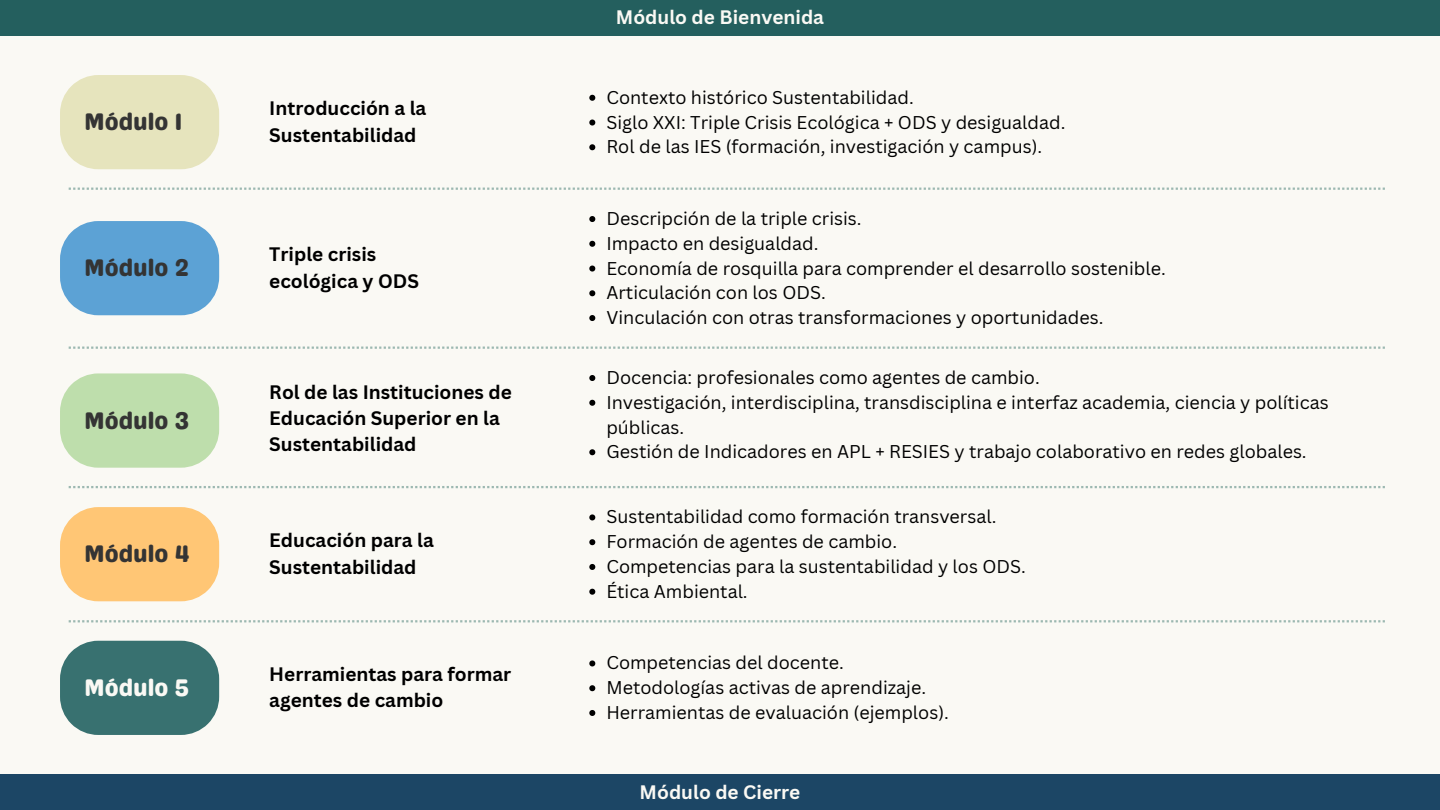
<style>
.page{position:relative;width:1440px;height:810px;background:#faf9f4}
.page>*{position:absolute;margin:0;border:0;box-sizing:border-box;transform-origin:0 0}
.t1{font:24px "Genty Sans";color:#343434}
.t2{font:24px "Genty Sans";color:#faf9f4}
.t3{font:700 19px/26.2px "Canva Sans";color:#000}
.t4{font:700 19px "Canva Sans";color:#faf9f4}
.t5{font:18px/24.8px "Canva Sans";color:#000}
</style>
<div class="page">
<svg style="left:60px;top:75px;width:159px;height:94px;background:#e7e5c1"></svg>
<svg style="left:589px;top:95px;width:6px;height:6px"></svg>
<svg style="left:589px;top:120px;width:6px;height:6px"></svg>
<svg style="left:589px;top:144px;width:6px;height:6px"></svg>
<svg style="left:60px;top:221px;width:159px;height:94px;background:#69a9d7"></svg>
<svg style="left:589px;top:216px;width:6px;height:6px"></svg>
<svg style="left:589px;top:241px;width:6px;height:6px"></svg>
<svg style="left:589px;top:266px;width:6px;height:6px"></svg>
<svg style="left:589px;top:290px;width:6px;height:6px"></svg>
<svg style="left:589px;top:315px;width:6px;height:6px"></svg>
<svg style="left:60px;top:373px;width:159px;height:95px;background:#c3e0b2"></svg>
<svg style="left:589px;top:375px;width:6px;height:6px"></svg>
<svg style="left:589px;top:400px;width:6px;height:6px"></svg>
<svg style="left:589px;top:449px;width:6px;height:6px"></svg>
<svg style="left:60px;top:507px;width:159px;height:94px;background:#feca7f"></svg>
<svg style="left:589px;top:514px;width:6px;height:6px"></svg>
<svg style="left:589px;top:539px;width:6px;height:6px"></svg>
<svg style="left:589px;top:564px;width:6px;height:6px"></svg>
<svg style="left:589px;top:589px;width:6px;height:6px"></svg>
<svg style="left:60px;top:641px;width:159px;height:94px;background:#487c7b"></svg>
<svg style="left:589px;top:660px;width:6px;height:6px"></svg>
<svg style="left:589px;top:685px;width:6px;height:6px"></svg>
<svg style="left:589px;top:710px;width:6px;height:6px"></svg>
<svg style="left:69px;top:188px;width:1316px;height:2px"></svg>
<svg style="left:69px;top:347px;width:1316px;height:2px"></svg>
<svg style="left:69px;top:486px;width:1316px;height:2px"></svg>
<svg style="left:69px;top:620px;width:1316px;height:2px"></svg>
<div style="left:0;top:0;width:1440px;height:35px;background:#245f5e"></div>
<div style="left:0;top:775px;width:1440px;height:35px;background:#1c4665"></div>
<h2 class="t1" style="left:84px;top:108px;width:100px">Módulo 1</h2>
<h1 class="t3" style="left:269px;top:95px;width:159px">Introducción a la<br>Sustentabilidad</h1>
<p class="t1" style="left:84px;top:254px;width:107px">Módulo 2</p>
<h1 class="t3" style="left:269px;top:241px;width:151px">Triple crisis ecológica y ODS</h1>
<p class="t1" style="left:84px;top:406px;width:107px">Módulo 3</p>
<h1 class="t3" style="left:269px;top:378px;width:244px">Rol de las Instituciones de<br>Educación Superior en la<br>Sustentabilidad</h1>
<p class="t1" style="left:84px;top:540px;width:107px">Módulo 4</p>
<h1 class="t3" style="left:269px;top:527px;width:166px">Educación para la<br>Sustentabilidad</h1>
<p class="t2" style="left:84px;top:673px;width:107px">Módulo 5</p>
<h1 class="t3" style="left:269px;top:661px;width:244px">Herramientas para formar agentes de cambio</h1>
<p class="t4" style="left:616px;top:4px;width:210px">Módulo de Bienvenida</p>
<h2 class="t5" style="left:606px;top:84px;width:309px">Contexto histórico Sustentabilidad.</h2>
<p class="t5" style="left:606px;top:109px;width:461px">Siglo XXI: Triple Crisis Ecológica + ODS y desigualdad.</p>
<p class="t5" style="left:606px;top:134px;width:437px">Rol de las IES (formación, investigación y campus).</p>
<h2 class="t5" style="left:606px;top:206px;width:257px">Descripción de la triple crisis.</h2>
<p class="t5" style="left:606px;top:230px;width:214px">Impacto en desigualdad.</p>
<p class="t5" style="left:606px;top:255px;width:561px">Economía de rosquilla para comprender el desarrollo sostenible.</p>
<p class="t5" style="left:606px;top:280px;width:221px">Articulación con los ODS.</p>
<p class="t5" style="left:606px;top:305px;width:499px">Vinculación con otras transformaciones y oportunidades.</p>
<h2 class="t5" style="left:606px;top:365px;width:435px">Docencia: profesionales como agentes de cambio.</h2>
<p class="t5" style="left:606px;top:389px;width:724px">Investigación, interdisciplina, transdisciplina e interfaz academia, ciencia y políticas públicas.</p>
<p class="t5" style="left:606px;top:439px;width:702px">Gestión de Indicadores en APL + RESIES y trabajo colaborativo en redes globales.</p>
<h2 class="t5" style="left:606px;top:504px;width:392px">Sustentabilidad como formación transversal.</h2>
<p class="t5" style="left:606px;top:529px;width:292px">Formación de agentes de cambio.</p>
<p class="t5" style="left:606px;top:554px;width:421px">Competencias para la sustentabilidad y los ODS.</p>
<p class="t5" style="left:606px;top:578px;width:143px">Ética Ambiental.</p>
<h2 class="t5" style="left:606px;top:650px;width:239px">Competencias del docente.</h2>
<p class="t5" style="left:606px;top:675px;width:321px">Metodologías activas de aprendizaje.</p>
<p class="t5" style="left:606px;top:700px;width:344px">Herramientas de evaluación (ejemplos).</p>
<h2 class="t4" style="left:640px;top:778px;width:162px">Módulo de Cierre</h2>
</div>
